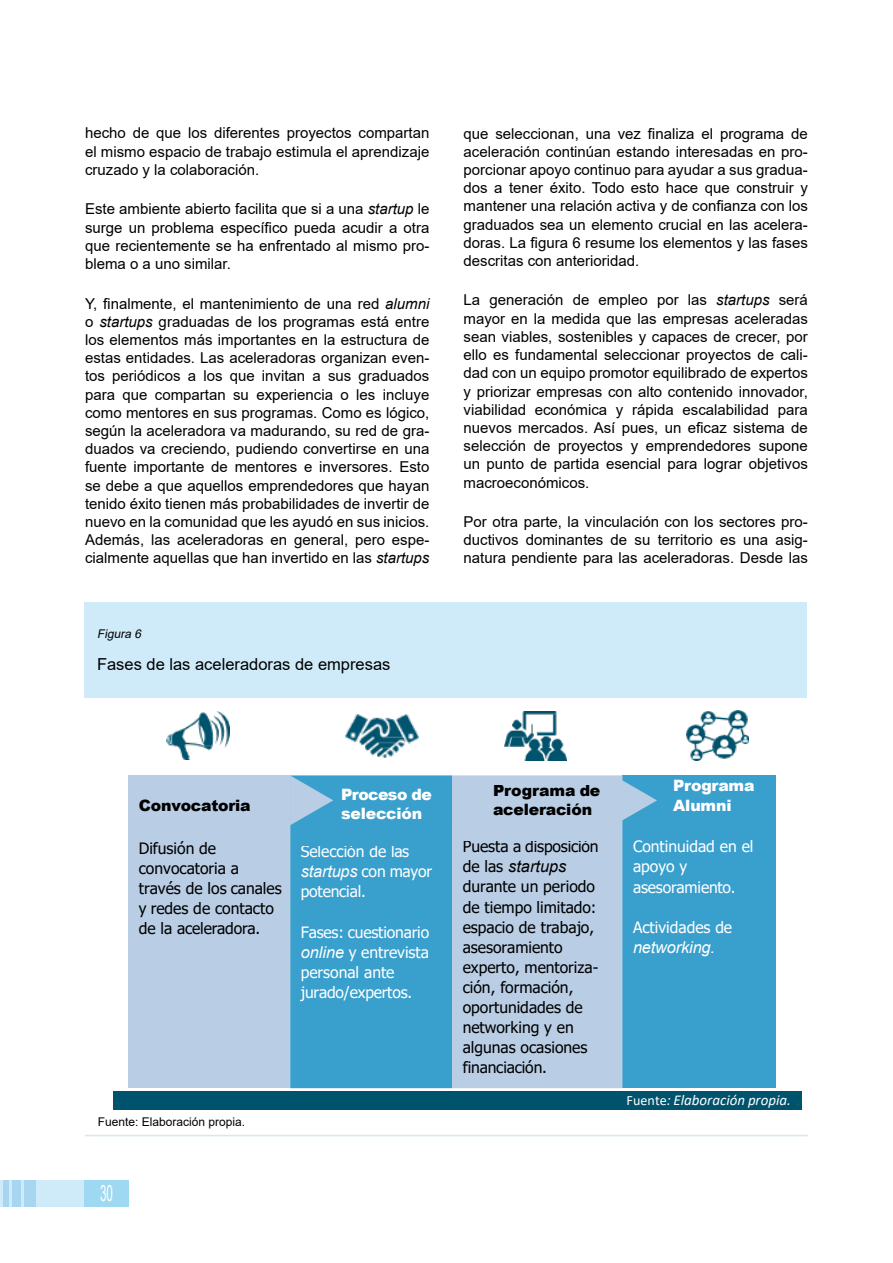
<style>
.page{position:relative;width:893px;height:1263px;background:#fff}
.page>*{position:absolute;margin:0;border:0;box-sizing:border-box;transform-origin:0 0}
.t1{font:22.5px "Arial";color:#fff;scale:.52 1}
.t2{font:16.5px "Arial";color:#000}
.t3{font:italic 16.35px "Arial";letter-spacing:-.01em;color:#fff}
.t4{font:italic 16.35px "Arial";color:#000}
.t5{font:15.6px/20.1px "Tahoma";color:#000}
.t6{font:15.6px/20.1px "Tahoma";letter-spacing:-.005em;color:#fff}
.t7{font:900 15.6px/19px "Arial";letter-spacing:-.01em;color:#000}
.t8{font:900 15.6px/20.1px "Arial";letter-spacing:-.015em;color:#fff}
.t9{font:15px/18.1px "Arial";color:#000;text-align:justify}
.t10{font:italic 15px "Calibri";color:#fff}
.t11{font:12px "Arial";color:#000}
.t12{font:italic 12px "Arial";color:#000}
.s1{font-style:italic}
.s2{font-family:"Tahoma";font-style:normal;font-size:15.6px}
.s3{font-family:"Arial";font-style:italic;font-size:16.35px}
.s4{font-style:normal;font-size:14.1px}
.s5{color:#44536a}
</style>
<div class="page">
<div style="left:24px;top:1180px;width:105px;height:26px;background:#cfeaf8"></div>
<svg style="left:21px;top:1180px;width:15px;height:26px"></svg>
<svg style="left:9px;top:1180px;width:12px;height:26px"></svg>
<svg style="left:0;top:1180px;width:9px;height:26px"></svg>
<div style="left:84px;top:1180px;width:45px;height:26px;background:#9fd8f1"></div>
<hr style="left:85px;top:1135px;width:723px;height:1px;background:#cfeaf8">
<div style="left:84px;top:602px;width:723px;height:95px;background:#cfeaf8"></div>
<div style="left:290px;top:775px;width:162px;height:313px;background:#399fcd"></div>
<svg style="left:290px;top:775px;width:43px;height:50px"></svg>
<div style="left:113px;top:1091px;width:688px;height:18px;background:#00536d"></div>
<div style="left:657px;top:775px;width:119px;height:309px;background:#399fcd"></div>
<div style="left:301px;top:846px;width:135px;height:157px;background:#399fcd"></div>
<div style="left:341px;top:789px;width:93px;height:34px;background:#399fcd"></div>
<svg style="left:452px;top:775px;width:205px;height:313px;fill:#b9cde5"></svg>
<div style="left:463px;top:841px;width:142px;height:238px;background:#b9cde5"></div>
<div style="left:493px;top:785px;width:110px;height:35px;background:#b9cde5"></div>
<img style="left:167px;top:711px;width:62px;height:49px">
<img style="left:346px;top:714px;width:72px;height:43px">
<img style="left:505px;top:712px;width:61px;height:48px">
<img style="left:687px;top:710px;width:62px;height:50px">
<p class="t9" style="left:85px;top:124px;width:346px">hecho de que los diferentes proyectos compartan el mismo espacio de trabajo estimula el aprendizaje cruzado y la colaboración.</p>
<p class="t9" style="left:85px;top:200px;width:346px">Este ambiente abierto facilita que si a una <span class="s1">startup</span> le surge un problema específico pueda acudir a otra que recientemente se ha enfrentado al mismo pro&shy;blema o a uno similar.</p>
<p class="t9" style="left:85px;top:294px;width:346px">Y, finalmente, el mantenimiento de una red <span class="s1">alumni </span>o <span class="s1">startups</span> graduadas de los programas está entre los elementos más importantes en la estructura de estas entidades. Las aceleradoras organizan even&shy;tos periódicos a los que invitan a sus graduados para que compartan su experiencia o les incluye como mentores en sus programas. Como es lógico, según la aceleradora va madurando, su red de gra&shy;duados va creciendo, pudiendo convertirse en una fuente importante de mentores e inversores. Esto se debe a que aquellos emprendedores que hayan tenido éxito tienen más probabilidades de invertir de nuevo en la comunidad que les ayudó en sus inicios.<br>Además, las aceleradoras en general, pero espe&shy;cialmente aquellas que han invertido en las <span class="s1">startups</span></p>
<p class="t12" style="left:97px;top:625px;width:48px">Figura 6</p>
<p class="t2" style="left:97px;top:653px;width:295px">Fases de las aceleradoras de empresas</p>
<p class="t9" style="left:463px;top:124px;width:346px">que seleccionan, una vez finaliza el programa de aceleración continúan estando interesadas en pro&shy;porcionar apoyo continuo para ayudar a sus gradua&shy;dos a tener éxito. Todo esto hace que construir y mantener una relación activa y de confianza con los graduados sea un elemento crucial en las acelera&shy;doras. La figura 6 resume los elementos y las fases descritas con anterioridad.</p>
<p class="t9" style="left:463px;top:291px;width:346px">La generación de empleo por las <span class="s1">startups</span> será mayor en la medida que las empresas aceleradas sean viables, sostenibles y capaces de crecer, por ello es fundamental seleccionar proyectos de cali&shy;dad con un equipo promotor equilibrado de expertos y priorizar empresas con alto contenido innovador, viabilidad económica y rápida escalabilidad para nuevos mercados. Así pues, un eficaz sistema de selección de proyectos y emprendedores supone un punto de partida esencial para lograr objetivos macroeconómicos.</p>
<p class="t9" style="left:463px;top:513px;width:346px">Por otra parte, la vinculación con los sectores pro&shy;ductivos dominantes de su territorio es una asig&shy;natura pendiente para las aceleradoras. Desde las</p>
<p class="t7" style="left:493px;top:781px;width:109px">Programa de aceleración</p>
<p class="t8" style="left:341px;top:784px;width:92px;line-height:19px">Proceso de selección</p>
<p class="t7" style="left:139px;top:795px;width:113px">Convocatoria</p>
<p class="t5" style="left:139px;top:839px;width:144px">Difusión de convocatoria a través de los canales y redes de contacto de la aceleradora.</p>
<p class="t5" style="left:463px;top:837px;width:137px">Puesta a disposición</p>
<p class="t6" style="left:301px;top:842px;width:110px">Selección de las</p>
<p class="t3" style="left:301px;top:860px;width:133px">startups <span class="s2">con mayor</span></p>
<p class="t6" style="left:301px;top:882px;width:67px">potencial.</p>
<p class="t6" style="left:301px;top:923px;width:130px">Fases: cuestionario <span class="s3">online</span> y entrevista personal ante jurado/expertos.</p>
<p class="t4" style="left:463px;top:856px;width:105px"><span class="s2">de las</span> startups</p>
<p class="t5" style="left:463px;top:877px;width:137px">durante un periodo de tiempo limitado: espacio de trabajo, asesoramiento experto, mentoriza&shy;ción, formación, oportunidades de networking y en algunas ocasiones financiación.</p>
<p class="t11" style="left:98px;top:1114px;width:149px">Fuente: Elaboración propia.</p>
<h1 class="t1" style="left:100px;top:1178px;width:27px">30</h1>
<p class="t8" style="left:673px;top:775px;width:83px">Programa<br>Alumni</p>
<p class="t6" style="left:633px;top:837px;width:122px">Continuidad en el apoyo y asesoramiento.</p>
<p class="t6" style="left:633px;top:918px;width:101px">Actividades de</p>
<p class="t3" style="left:633px;top:936px;width:83px">networking.</p>
<p class="t10" style="left:627px;top:1089px;width:175px"><span class="s4">Fuente</span>: Elaboración propia. <span class="s5">.</span></p>
</div>
